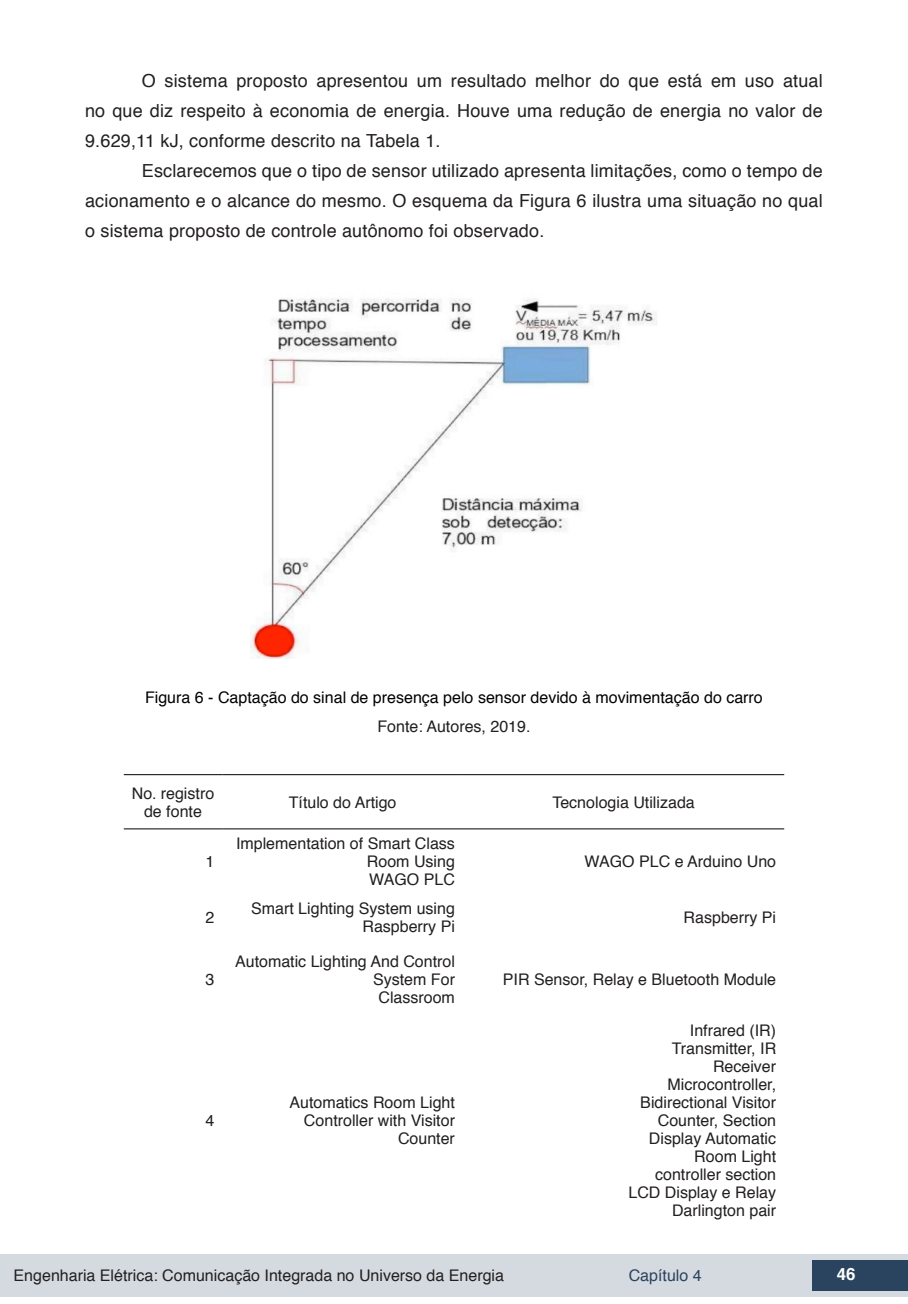
<style>
.page{position:relative;width:908px;height:1304px;background:#fff}
.page>*{position:absolute;margin:0;border:0;box-sizing:border-box;transform-origin:0 0}
.txt{font:18px/30px "Helvetica";letter-spacing:.01em;color:#231f20;text-align:justify}
.t1{font:700 16.8px "Helvetica";color:#fff}
.tab_txt{font:16px/18px "Helvetica";color:#231f20;text-align:right}
.info_tab_graf_imag{font:16px "Helvetica";color:#000}
.fonte_tab_gra_imag{font:16px "Helvetica";color:#231f20}
.t2{font:16px "Helvetica";color:#2a435e}
</style>
<div class="page">
<div style="left:0;top:1254px;width:906px;height:43px;background:#d4dadf"></div>
<div style="left:812px;top:1261px;width:95px;height:30px;background:#2a435e"></div>
<img style="left:250px;top:298px;width:407px;height:360px">
<hr style="left:124px;top:774px;width:98px;height:1px;background:#000">
<hr style="left:222px;top:774px;width:241px;height:1px;background:#000">
<hr style="left:463px;top:774px;width:320px;height:1px;background:#000">
<hr style="left:124px;top:828px;width:98px;height:1px;background:#000">
<hr style="left:222px;top:828px;width:241px;height:1px;background:#000">
<hr style="left:463px;top:828px;width:320px;height:1px;background:#000">
<p class="txt" style="left:85px;top:66px;width:738px;text-indent:57px">O sistema proposto apresentou um resultado melhor do que está em uso atual no que diz respeito à economia de energia. Houve uma redução de energia no valor de 9.629,11 kJ, conforme descrito na Tabela 1.</p>
<p class="txt" style="left:85px;top:156px;width:738px;text-indent:57px">Esclarecemos que o tipo de sensor utilizado apresenta limitações, como o tempo de acionamento e o alcance do mesmo. O esquema da Figura 6 ilustra uma situação no qual o sistema proposto de controle autônomo foi observado.</p>
<p class="info_tab_graf_imag" style="left:145px;top:685px;width:619px">Figura 6 - Captação do sinal de presença pelo sensor devido à movimentação do carro</p>
<p class="fonte_tab_gra_imag" style="left:377px;top:714px;width:154px">Fonte: Autores, 2019.</p>
<p class="tab_txt" style="left:132px;top:785px;width:84px;text-align:center">No. registro de fonte</p>
<p class="tab_txt" style="left:288px;top:794px;width:109px">Título do Artigo</p>
<p class="tab_txt" style="left:552px;top:794px;width:144px">Tecnologia Utilizada</p>
<p class="tab_txt" style="left:205px;top:853px;width:10px">1</p>
<p class="tab_txt" style="left:236px;top:835px;width:220px">Implementation of Smart Class<br>Room Using</p>
<p class="tab_txt" style="left:369px;top:871px;width:87px">WAGO PLC</p>
<p class="tab_txt" style="left:584px;top:853px;width:193px">WAGO PLC e Arduino Uno</p>
<p class="tab_txt" style="left:205px;top:909px;width:10px">2</p>
<p class="tab_txt" style="left:251px;top:900px;width:205px">Smart Lighting System using<br>Raspberry Pi</p>
<p class="tab_txt" style="left:683px;top:909px;width:94px">Raspberry Pi</p>
<p class="tab_txt" style="left:205px;top:971px;width:10px">3</p>
<p class="tab_txt" style="left:235px;top:953px;width:221px">Automatic Lighting And Control<br>System For</p>
<p class="tab_txt" style="left:378px;top:989px;width:78px">Classroom</p>
<p class="tab_txt" style="left:502px;top:971px;width:275px">PIR Sensor, Relay e Bluetooth Module</p>
<p class="tab_txt" style="left:205px;top:1112px;width:10px">4</p>
<p class="tab_txt" style="left:289px;top:1094px;width:167px">Automatics Room Light</p>
<p class="tab_txt" style="left:304px;top:1112px;width:152px">Controller with Visitor</p>
<p class="tab_txt" style="left:398px;top:1130px;width:58px">Counter</p>
<p class="tab_txt" style="left:689px;top:1022px;width:88px">Infrared (IR)</p>
<p class="tab_txt" style="left:671px;top:1040px;width:106px">Transmitter, IR</p>
<p class="tab_txt" style="left:712px;top:1058px;width:65px">Receiver</p>
<p class="tab_txt" style="left:667px;top:1076px;width:110px">Microcontroller,</p>
<p class="tab_txt" style="left:640px;top:1094px;width:137px">Bidirectional Visitor</p>
<p class="tab_txt" style="left:657px;top:1112px;width:120px">Counter, Section</p>
<p class="tab_txt" style="left:648px;top:1130px;width:129px">Display Automatic</p>
<p class="tab_txt" style="left:694px;top:1148px;width:83px">Room Light</p>
<p class="tab_txt" style="left:655px;top:1166px;width:122px">controller section</p>
<p class="tab_txt" style="left:628px;top:1184px;width:149px">LCD Display e Relay</p>
<p class="tab_txt" style="left:671px;top:1202px;width:106px">Darlington pair</p>
<p class="tab_txt" style="left:14px;top:1267px;width:491px">Engenharia Elétrica: Comunicação Integrada no Universo da Energia</p>
<p class="t2" style="left:628px;top:1263px;width:74px">Capítulo 4</p>
<p class="t1" style="left:836px;top:1261px;width:20px">46</p>
</div>
